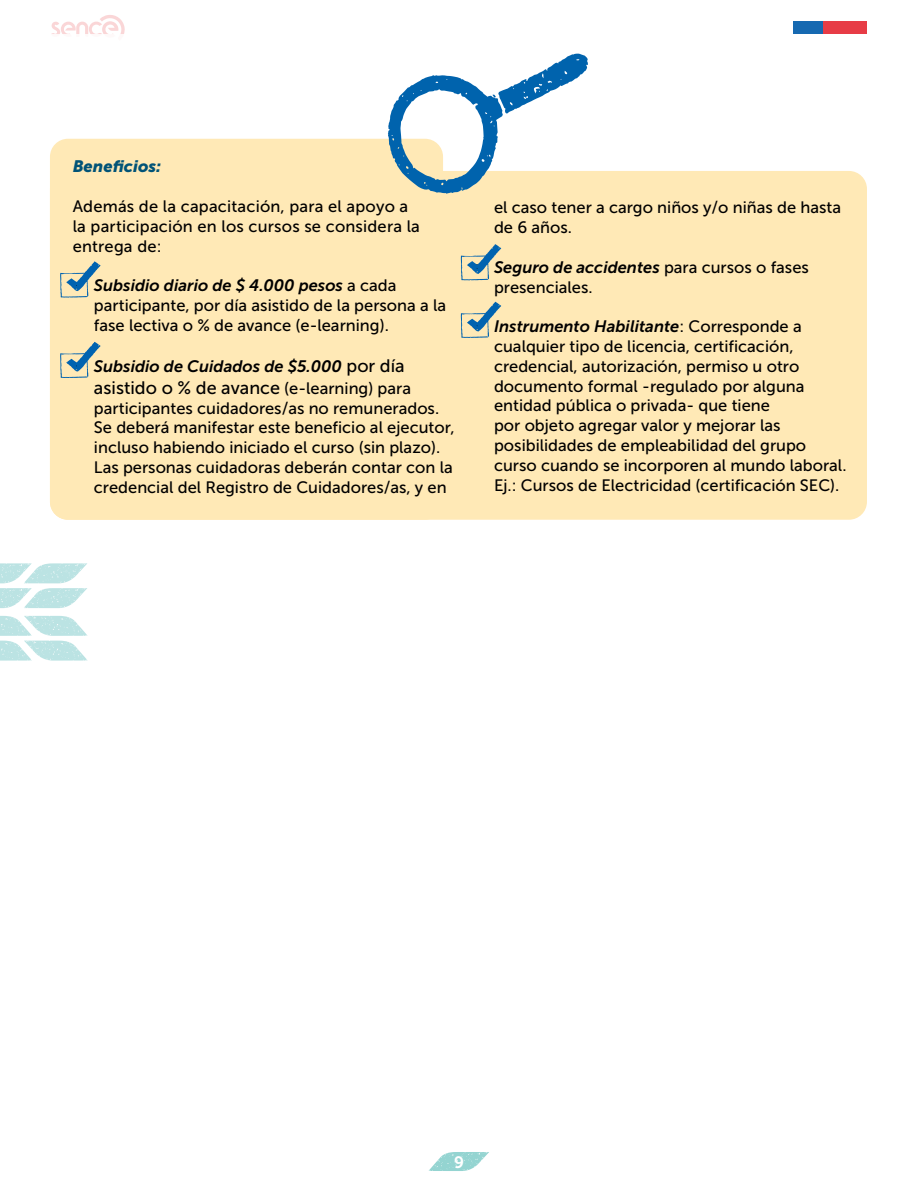
<style>
.page{position:relative;width:918px;height:1188px;background:#fff}
.page>*{position:absolute;margin:0;border:0;box-sizing:border-box;transform-origin:0 0}
.t1{font:18px "Museo Sans 500";color:#000}
.t2{font:16.5px/19.8px "Museo Sans 500";color:#000}
.t3{font:italic 16.5px "Museo Sans 700";color:#000}
.t4{font:italic 16.5px "Museo Sans 900";color:#015377}
.t5{font:16.5px "Museo Sans 700";color:#fff}
.s1{font-family:"Museo Sans 500";font-style:normal}
.s2{font-family:"Museo Sans 500";font-style:normal;font-size:18px}
.s3{font-size:16.5px}
</style>
<div class="page">
<svg style="left:0;top:563px;width:87px;height:45px"></svg>
<svg style="left:0;top:616px;width:87px;height:45px"></svg>
<svg style="left:429px;top:1152px;width:60px;height:19px"></svg>
<svg style="left:51px;top:15px;width:74px;height:19px"></svg>
<div style="left:793px;top:21px;width:30px;height:13px;background:#1669b1"></div>
<div style="left:823px;top:21px;width:44px;height:13px;background:#e73c46"></div>
<div style="left:50px;top:139px;width:393px;height:381px;background:#ffe9b6;border-radius:18px"></div>
<div style="left:50px;top:171px;width:817px;height:349px;background:#ffe9b6;border-radius:18px"></div>
<svg style="left:60px;top:261px;width:41px;height:37px"></svg>
<svg style="left:60px;top:342px;width:41px;height:36px"></svg>
<svg style="left:461px;top:244px;width:40px;height:36px"></svg>
<svg style="left:461px;top:302px;width:40px;height:36px"></svg>
<svg style="left:388px;top:54px;width:200px;height:140px"></svg>
<p class="t4" style="left:73px;top:157px;width:90px">Beneficios:</p>
<p class="t2" style="left:73px;top:196px;width:349px">Además de la capacitación, para el apoyo a la participación en los cursos se considera la entrega de:</p>
<p class="t3" style="left:73px;top:276px;width:325px"><span class="s1">∞</span> Subsidio diario de $ 4.000 pesos <span class="s1">a cada</span></p>
<p class="t2" style="left:94px;top:295px;width:354px">participante, por día asistido de la persona a la fase lectiva o % de avance (e-learning).</p>
<p class="t3" style="left:73px;top:357px;width:334px"><span class="s1">∞</span> Subsidio de Cuidados de $5.000 <span class="s2">por día</span></p>
<p class="t1" style="left:94px;top:378px;width:319px">asistido o % de avance <span class="s3">(e-learning) para</span></p>
<p class="t2" style="left:94px;top:398px;width:362px">participantes cuidadores/as no remunerados.<br>Se deberá manifestar este beneficio al ejecutor, incluso habiendo iniciado el curso (sin plazo).<br>Las personas cuidadoras deberán contar con la credencial del Registro de Cuidadores/as, y en</p>
<p class="t2" style="left:494px;top:198px;width:349px">el caso tener a cargo niños y/o niñas de hasta de 6 años.</p>
<p class="t3" style="left:473px;top:258px;width:338px"><span class="s1">∞</span> Seguro de accidentes <span class="s1">para cursos o fases</span></p>
<p class="t2" style="left:494px;top:277px;width:100px">presenciales.</p>
<p class="t3" style="left:473px;top:317px;width:330px"><span class="s1">∞</span> Instrumento Habilitante<span class="s1">: Corresponde a</span></p>
<p class="t2" style="left:494px;top:336px;width:354px">cualquier tipo de licencia, certificación, credencial, autorización, permiso u otro documento formal -regulado por alguna entidad pública o privada- que tiene<br>por objeto agregar valor y mejorar las posibilidades de empleabilidad del grupo curso cuando se incorporen al mundo laboral.<br>Ej.: Cursos de Electricidad (certificación SEC).</p>
<p class="t5" style="left:454px;top:1153px;width:11px">9</p>
</div>
